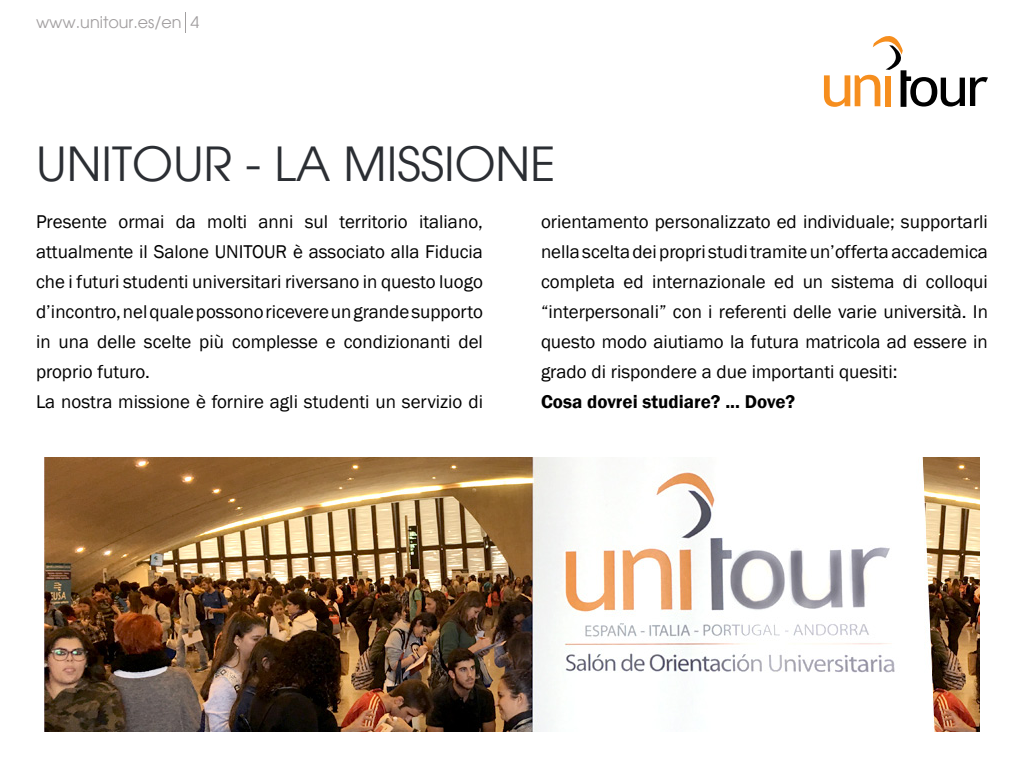
<style>
.page{position:relative;width:1024px;height:768px;background:#fff}
.page>*{position:absolute;margin:0;border:0;box-sizing:border-box;transform-origin:0 0}
.t1{font:47px "Avant Garde";color:#2b2e33}
.t2{font:19px/30px "Franklin Gothic";color:#000;text-align:justify}
.t3{font:600 19px "Franklin Gothic";color:#000}
.t4{font:16px "Avant Garde";color:#a29fa0}
</style>
<div class="page">
<svg style="left:185px;top:13px;width:1px;height:20px"></svg>
<svg style="left:824px;top:36px;width:164px;height:71px"></svg>
<img style="left:44px;top:457px;width:936px;height:275px">
<p class="t4" style="left:36px;top:12px;width:165px">www.unitour.es/en 4</p>
<p class="t1" style="left:36px;top:136px;width:521px">UNITOUR - LA MISSIONE</p>
<p class="t2" style="left:36px;top:207px;width:449px">Presente ormai da molti anni sul territorio italiano, attualmente il Salone UNITOUR è associato alla Fiducia che i futuri studenti universitari riversano in questo luogo d’incontro, nel quale possono ricevere un grande supporto in una delle scelte più complesse e condizionanti del proprio futuro.</p>
<p class="t2" style="left:36px;top:387px;width:449px">La nostra missione è fornire agli studenti un servizio di</p>
<p class="t2" style="left:541px;top:207px;width:449px">orientamento personalizzato ed individuale; supportarli nella scelta dei propri studi tramite un’offerta accademica completa ed internazionale ed un sistema di colloqui “interpersonali” con i referenti delle varie università. In questo modo aiutiamo la futura matricola ad essere in grado di rispondere a due importanti quesiti:</p>
<p class="t3" style="left:541px;top:390px;width:256px">Cosa dovrei studiare? ... Dove?</p>
</div>
